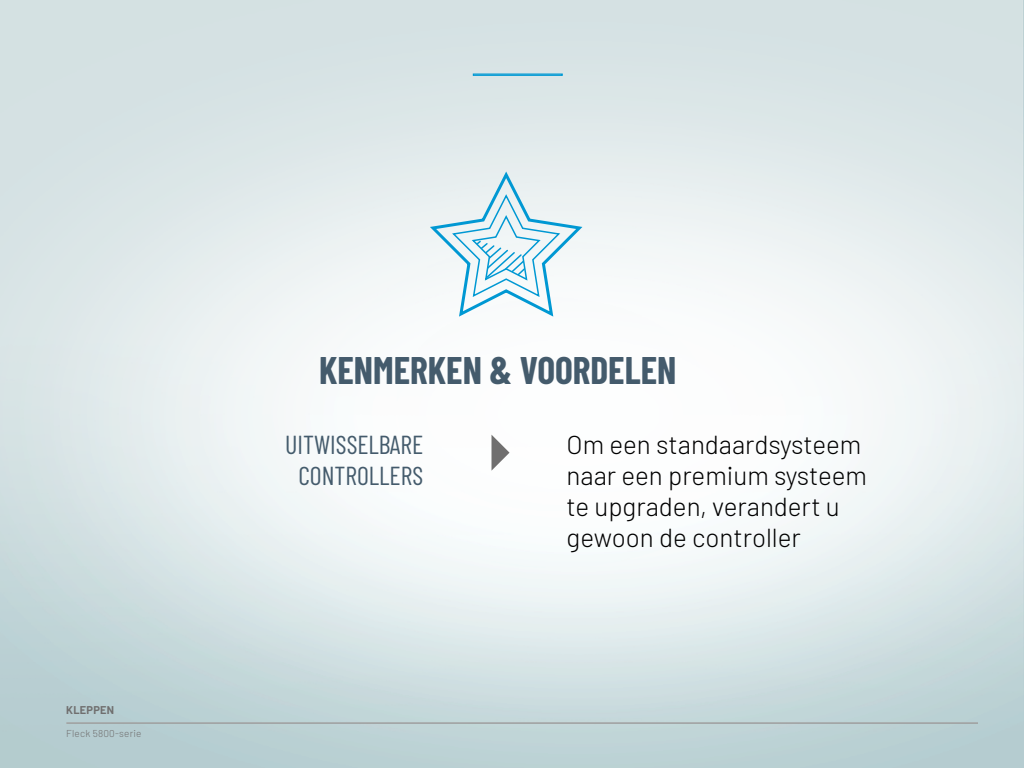
<style>
.page{position:relative;width:1024px;height:768px;background:#fff}
.page>*{position:absolute;margin:0;border:0;box-sizing:border-box;transform-origin:0 0}
.t1{font:700 37.5px "Barlow Condensed";color:#445b6c}
.t2{font:300 26px/31.2px "Barlow";color:#000}
.t3{font:26px/31.2px "Barlow Condensed";color:#445b6c;text-align:center}
.t4{font:700 11px "Barlow";letter-spacing:.02em;color:#706f6f}
.t5{font:300 10px "Barlow";letter-spacing:.02em;color:#706f6f}
</style>
<div class="page">
<div style="left:473px;top:74px;width:90px;height:2px;border:1px solid #0099d4"></div>
<svg style="left:492px;top:435px;width:18px;height:36px"></svg>
<svg style="left:430px;top:172px;width:152px;height:147px"></svg>
<hr style="left:66px;top:723px;width:912px;height:1px;background:#706f6f">
<p class="t4" style="left:66px;top:702px;width:49px">KLEPPEN</p>
<p class="t5" style="left:66px;top:726px;width:77px">Fleck 5800-serie</p>
<h1 class="t1" style="left:319px;top:344px;width:359px">KENMERKEN &amp; VOORDELEN</h1>
<p class="t3" style="left:285px;top:427px;width:140px">UITWISSELBARE<br>CONTROLLERS</p>
<p class="t2" style="left:567px;top:427px;width:302px">Om een standaardsysteem naar een premium systeem te upgraden, verandert u gewoon de controller</p>
</div>
